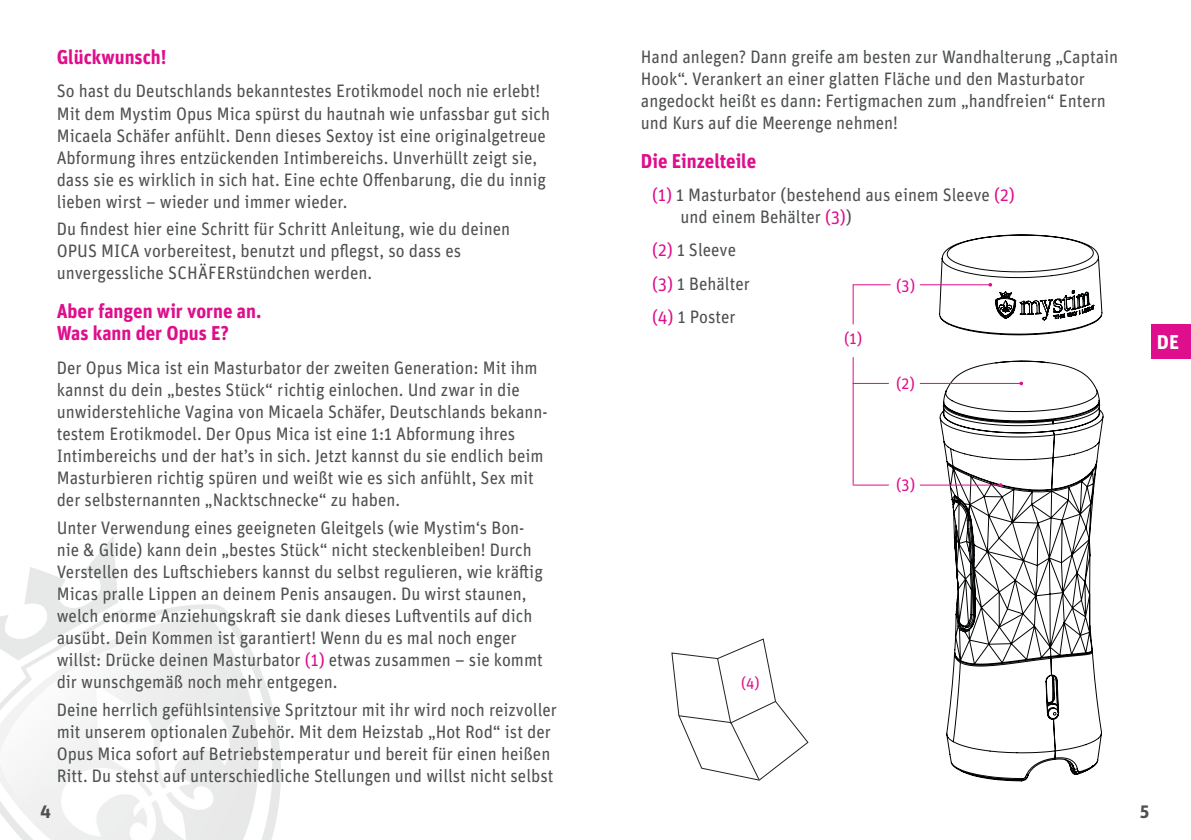
<style>
.page{position:relative;width:1191px;height:840px;background:#fff}
.page>*{position:absolute;margin:0;border:0;box-sizing:border-box;transform-origin:0 0}
.t1{font:700 20px/22px "Unit Pro";color:#de0e8c;scale:.95 1}
.t2{font:700 20px "Unit Pro";color:#fff}
.t3{font:18px/22px "Unit Pro";color:#4e5051;scale:.95 1}
.t4{font:700 18px "Unit Pro";color:#4e5051}
.t5{font:16.4px "Unit Pro";color:#de0e8c;scale:.95 1}
.t6{font:15.4px "Unit Pro";color:#de0e8c;scale:.95 1}
.s1{color:#de0e8c}
</style>
<div class="page">
<img style="left:0;top:536px;width:281px;height:303px">
<div style="left:1151px;top:325px;width:40px;height:34px;background:#de0e8c"></div>
<svg style="left:939px;top:234px;width:164px;height:547px"></svg>
<svg style="left:671px;top:638px;width:137px;height:142px"></svg>
<hr style="left:919px;top:284px;width:71px;height:1px;background:#de0e8c">
<hr style="left:852px;top:284px;width:38px;height:1px;background:#de0e8c">
<hr style="left:919px;top:484px;width:81px;height:1px;background:#de0e8c">
<hr style="left:852px;top:484px;width:37px;height:1px;background:#de0e8c">
<hr style="left:919px;top:383px;width:102px;height:1px;background:#de0e8c">
<svg style="left:1019px;top:381px;width:4px;height:4px"></svg>
<hr style="left:852px;top:383px;width:37px;height:1px;background:#de0e8c">
<hr style="left:852px;top:357px;width:1px;height:127px;background:#de0e8c">
<hr style="left:852px;top:284px;width:1px;height:40px;background:#de0e8c">
<p class="t1" style="left:57px;top:45px;width:117px">Glückwunsch!</p>
<p class="t3" style="left:57px;top:79px;width:521px">So hast du Deutschlands bekanntestes Erotikmodel noch nie erlebt!<br>Mit dem Mystim Opus Mica spürst du hautnah wie unfassbar gut sich Micaela Schäfer anfühlt. Denn dieses Sextoy ist eine originalgetreue Abformung ihres entzückenden Intimbereichs. Unverhüllt zeigt sie, dass sie es wirklich in sich hat. Eine echte Offenbarung, die du innig lieben wirst – wieder und immer wieder.</p>
<p class="t3" style="left:57px;top:217px;width:479px">Du findest hier eine Schritt für Schritt Anleitung, wie du deinen<br>OPUS MICA vorbereitest, benutzt und pflegst, so dass es unvergessliche SCHÄFERstündchen werden.</p>
<p class="t1" style="left:57px;top:299px;width:217px">Aber fangen wir vorne an.<br>Was kann der Opus E?</p>
<p class="t3" style="left:57px;top:355px;width:518px">Der Opus Mica ist ein Masturbator der zweiten Generation: Mit ihm kannst du dein „bestes Stück“ richtig einlochen. Und zwar in die unwiderstehliche Vagina von Micaela Schäfer, Deutschlands bekann&shy;testem Erotikmodel. Der Opus Mica ist eine 1:1 Abformung ihres Intimbereichs und der hat’s in sich. Jetzt kannst du sie endlich beim Masturbieren richtig spüren und weißt wie es sich anfühlt, Sex mit der selbsternannten „Nacktschnecke“ zu haben.</p>
<p class="t3" style="left:57px;top:515px;width:513px">Unter Verwendung eines geeigneten Gleitgels (wie Mystim‘s Bon&shy;nie &amp; Glide) kann dein „bestes Stück“ nicht steckenbleiben! Durch Verstellen des Luftschiebers kannst du selbst regulieren, wie kräftig Micas pralle Lippen an deinem Penis ansaugen. Du wirst staunen, welch enorme Anziehungskraft sie dank dieses Luftventils auf dich ausübt. Dein Kommen ist garantiert! Wenn du es mal noch enger willst: Drücke deinen Masturbator <span class="s1">(1)</span> etwas zusammen – sie kommt dir wunschgemäß noch mehr entgegen.</p>
<p class="t3" style="left:57px;top:697px;width:528px">Deine herrlich gefühlsintensive Spritztour mit ihr wird noch reizvoller mit unserem optionalen Zubehör. Mit dem Heizstab „Hot Rod“ ist der Opus Mica sofort auf Betriebstemperatur und bereit für einen heißen Ritt. Du stehst auf unterschiedliche Stellungen und willst nicht selbst</p>
<p class="t3" style="left:641px;top:44px;width:504px">Hand anlegen? Dann greife am besten zur Wandhalterung „Captain Hook“. Verankert an einer glatten Fläche und den Masturbator angedockt heißt es dann: Fertigmachen zum „handfreien“ Entern und Kurs auf die Meerenge nehmen!</p>
<p class="t1" style="left:641px;top:148px;width:123px">Die Einzelteile</p>
<p class="t3" style="left:680px;top:183px;width:353px;text-indent:-28px"><span class="s1">(1)</span> 1 Masturbator (bestehend aus einem Sleeve <span class="s1">(2) </span>und einem Behälter <span class="s1">(3)</span>)</p>
<p class="t3" style="left:652px;top:232px;width:104px;line-height:33.4px"><span class="s1">(2)</span> 1 Sleeve <span class="s1">(3)</span> 1 Behälter <span class="s1">(4)</span> 1 Poster</p>
<p class="t5" style="left:896px;top:274px;width:22px">(3)</p>
<p class="t6" style="left:741px;top:671px;width:21px">(4)</p>
<p class="t5" style="left:844px;top:327px;width:21px">(1)</p>
<p class="t5" style="left:896px;top:372px;width:21px">(2)</p>
<p class="t5" style="left:896px;top:473px;width:22px">(3)</p>
<p class="t4" style="left:40px;top:796px;width:12px">4</p>
<p class="t4" style="left:1140px;top:796px;width:11px">5</p>
<p class="t2" style="left:1157px;top:327px;width:24px">DE</p>
</div>
